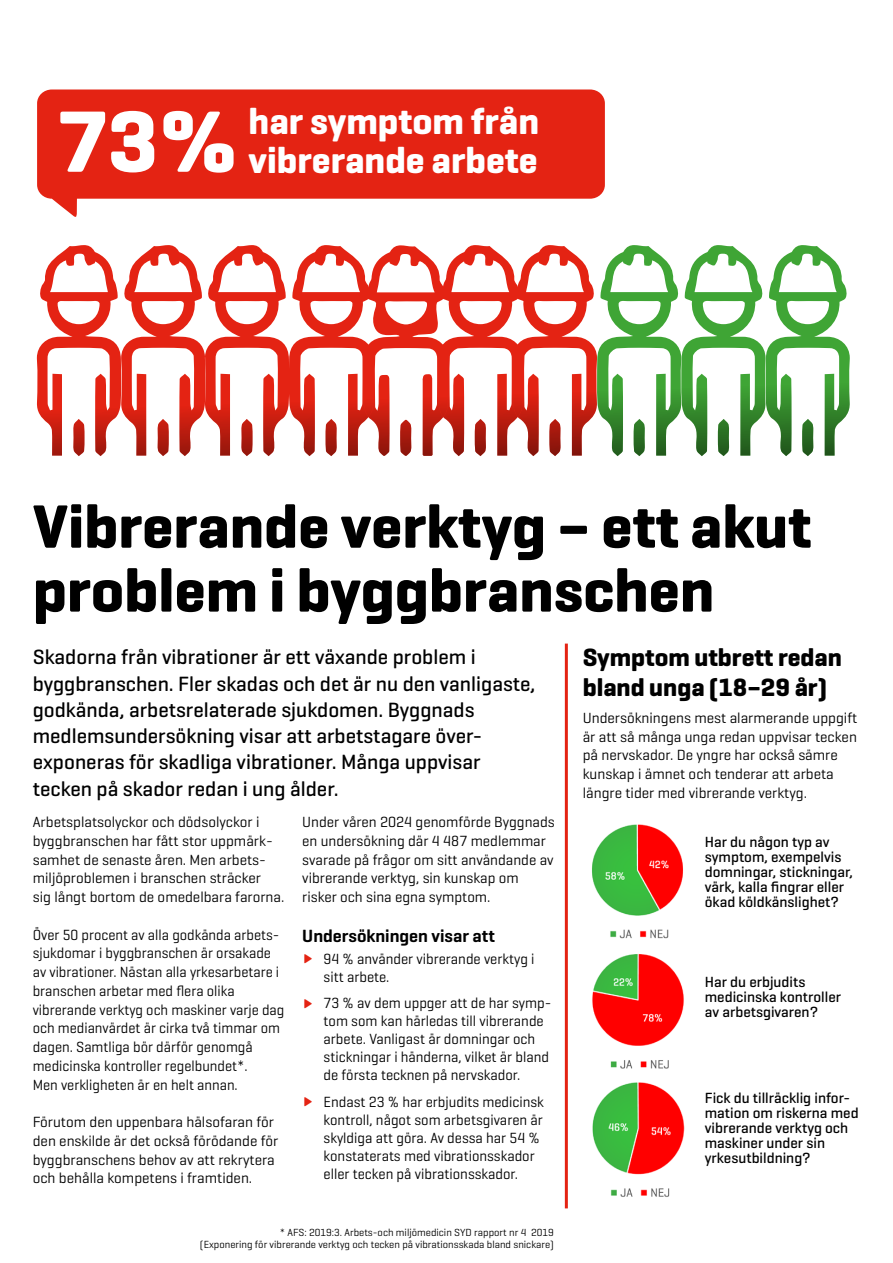
<style>
.page{position:relative;width:893px;height:1263px;background:#fff}
.page>*{position:absolute;margin:0;border:0;box-sizing:border-box;transform-origin:0 0}
.Mellanrubbe{font:700 88.5px "Geogrotesque";color:#fff}
.t1{font:700 62.25px/63.9px "Geogrotesque";color:#000}
.Mellanrubbe-2{font:700 37.5px "Geogrotesque";color:#fff}
.Brödtext{font:700 25.5px/30px "Geogrotesque";color:#000}
.ingress{font:500 21px/26.2px "Geogrotesque";color:#000}
.Styckerubrik{font:600 18px "Geogrotesque";color:#000}
.Brödtext-2{font:15px/18.8px "Geogrotesque";color:#000}
.Brödtext-3{font:15px/18.8px "Geogrotesque";color:#000;scale:.96 1}
.Diagramrubrik{font:500 15px/15px "Geogrotesque";color:#000}
.lista_med_röda_trianglar{font:10.5px/12px "Geogrotesque";color:#000;text-align:right}
.s1{font-weight:700;font-size:28.5px;color:#e42313}
</style>
<div class="page">
<svg style="left:36px;top:245px;width:814px;height:211px"></svg>
<svg style="left:37px;top:89px;width:568px;height:128px;background:#e74335"></svg>
<img style="left:592px;top:824px;width:91px;height:115px">
<img style="left:592px;top:954px;width:92px;height:115px">
<img style="left:592px;top:1082px;width:93px;height:115px">
<hr style="left:565px;top:644px;width:3px;height:564px;background:#e42313">
<p class="Mellanrubbe" style="left:57px;top:86px;width:183px">73%</p>
<p class="Mellanrubbe-2" style="left:249px;top:97px;width:292px">har symptom från</p>
<p class="Mellanrubbe-2" style="left:249px;top:137px;width:291px">vibrerande arbete</p>
<p class="t1" style="left:33px;top:494px;width:780px">Vibrerande verktyg – ett akut problem i byggbranschen</p>
<p class="ingress" style="left:33px;top:643px;width:504px">Skadorna från vibrationer är ett växande problem i byggbranschen. Fler skadas och det är nu den vanligaste, godkända, arbetsrelaterade sjukdomen. Byggnads medlemsundersökning visar att arbetstagare över&shy;exponeras för skadliga vibrationer. Många uppvisar tecken på skador redan i ung ålder.</p>
<p class="Brödtext-2" style="left:33px;top:812px;width:253px">Arbetsplatsolyckor och dödsolyckor i byggbranschen har fått stor uppmärk&shy;samhet de senaste åren. Men arbets&shy;miljöproblemen i branschen sträcker<br>sig långt bortom de omedelbara farorna.</p>
<p class="Brödtext-3" style="left:33px;top:924px;width:264px">Över 50 procent av alla godkända arbets&shy;sjukdomar i byggbranschen är orsakade av vibrationer. Nästan alla yrkesarbetare i branschen arbetar med flera olika vibrerande verktyg och maskiner varje dag och medianvärdet är cirka två timmar om dagen. Samtliga bör därför genomgå medicinska kontroller regelbundet*.<br>Men verkligheten är en helt annan.</p>
<p class="Brödtext-2" style="left:33px;top:1112px;width:247px">Förutom den uppenbara hälsofaran för den enskilde är det också förödande för byggbranschens behov av att rekrytera och behålla kompetens i framtiden.</p>
<p class="Brödtext-2" style="left:302px;top:812px;width:254px">Under våren 2024 genomförde Byggnads en undersökning där 4 487 medlemmar svarade på frågor om sitt användande av vibrerande verktyg, sin kunskap om risker och sina egna symptom.</p>
<p class="Styckerubrik" style="left:302px;top:924px;width:194px">Undersökningen visar att</p>
<p class="Brödtext-2" style="left:324px;top:949px;width:212px;line-height:18px;text-indent:-21px"><span class="s1">∂</span> 94 % använder vibrerande verktyg i sitt arbete.</p>
<p class="Brödtext-2" style="left:324px;top:994px;width:229px;line-height:18px;text-indent:-21px"><span class="s1">∂</span> 73 % av dem uppger att de har symp&shy;tom som kan härledas till vibrerande arbete. Vanligast är domningar och stickningar i händerna, vilket är bland de första tecknen på nervskador.</p>
<p class="Brödtext-2" style="left:324px;top:1092px;width:222px;line-height:18px;text-indent:-21px"><span class="s1">∂</span> Endast 23 % har erbjudits medicinsk kontroll, något som arbetsgivaren är skyldiga att göra. Av dessa har 54 % konstaterats med vibrationsskador eller tecken på vibrationsskador.</p>
<p class="lista_med_röda_trianglar" style="left:200px;top:1226px;width:355px">* AFS: 2019:3. Arbets-och miljömedicin SYD rapport nr 4 2019<br>(Exponering för vibrerande verktyg och tecken på vibrationsskada bland snickare)</p>
<p class="Brödtext" style="left:583px;top:642px;width:261px">Symptom utbrett redan bland unga (18–29 år)</p>
<p class="Brödtext-2" style="left:583px;top:708px;width:276px">Undersökningens mest alarmerande uppgift är att så många unga redan uppvisar tecken på nervskador. De yngre har också sämre kunskap i ämnet och tenderar att arbeta längre tider med vibrerande verktyg.</p>
<p class="Diagramrubrik" style="left:705px;top:834px;width:150px">Har du någon typ av symptom, exempelvis domningar, stickningar, värk, kalla fingrar eller ökad köldkänslighet?</p>
<p class="Diagramrubrik" style="left:705px;top:974px;width:138px">Har du erbjudits medicinska kontroller av arbetsgivaren?</p>
<p class="Diagramrubrik" style="left:705px;top:1090px;width:155px">Fick du tillräcklig infor&shy;mation om riskerna med vibrerande verktyg och maskiner under sin yrkesutbildning?</p>
</div>
